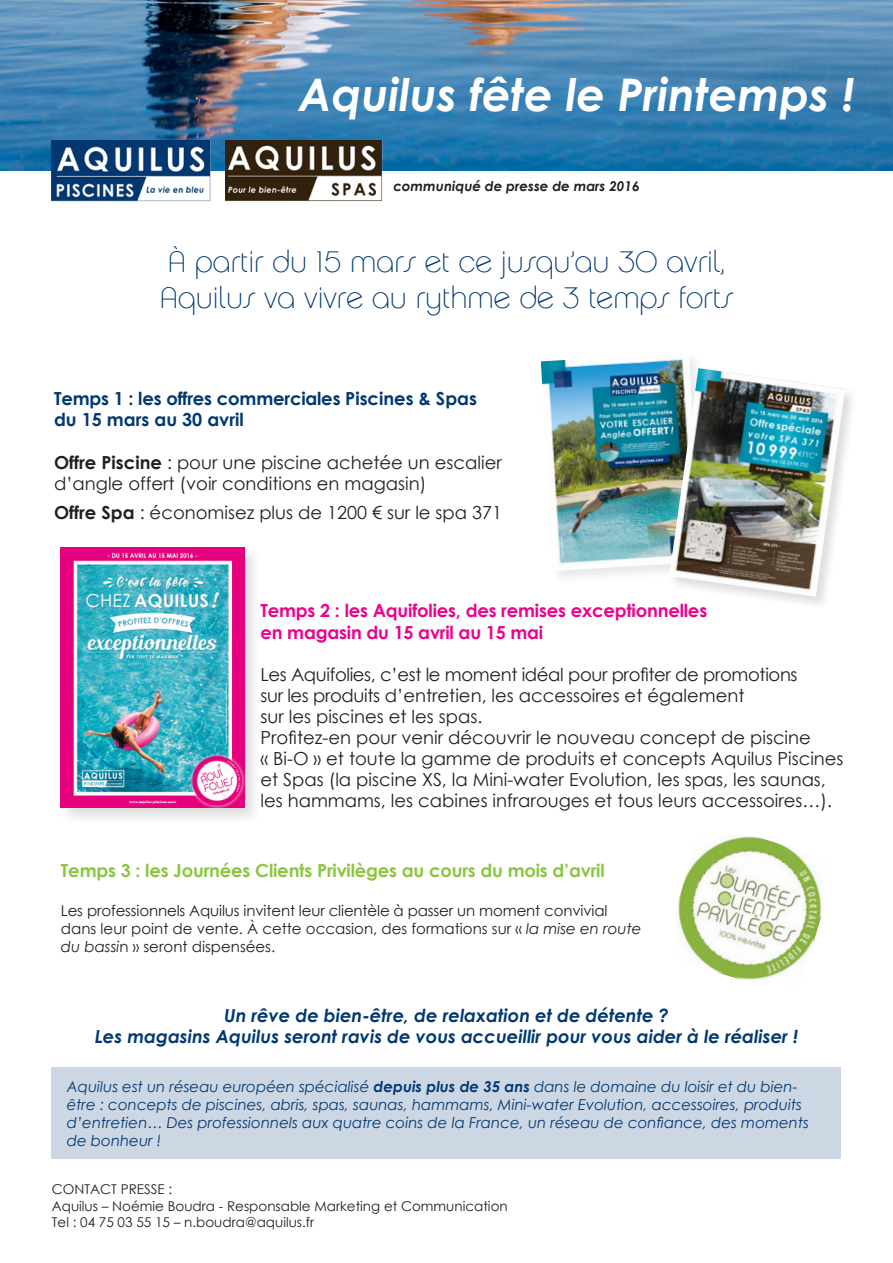
<style>
.page{position:relative;width:893px;height:1263px;background:#fff}
.page>*{position:absolute;margin:0;border:0;box-sizing:border-box;transform-origin:0 0}
.t1{font:italic 700 45px "Century Gothic";color:#fff}
.t2{font:30px/36px "Chalet Paris Nineteen Seventy";color:#013874}
.t3{font:18px/21px "Century Gothic";color:#231f20}
.t4{font:18px/21px "Century Gothic";letter-spacing:-.02em;color:#231f20}
.t5{font:italic 700 18px "Century Gothic";color:#013874}
.t6{font:700 18px/21.6px "Century Gothic";letter-spacing:-.01em;color:#ed028c}
.t7{font:700 18px/21px "Century Gothic";letter-spacing:-.01em;color:#013874}
.t8{font:700 18px "Century Gothic";letter-spacing:-.01em;color:#8bc63e}
.t9{font:italic 15px/18px "Century Gothic";color:#013874}
.t10{font:15px/18px "Century Gothic";letter-spacing:-.01em;color:#231f20}
.t11{font:13.5px/16.5px "Century Gothic";color:#231f20}
.t12{font:italic 700 13.5px "Century Gothic";color:#231f20}
.s1{font-weight:700}
.s2{font-style:italic}
</style>
<div class="page">
<img style="left:0;top:0;width:893px;height:171px">
<div style="left:539px;top:351px;width:176px;height:234px;background:#231f20;opacity:.1"></div>
<img style="left:541px;top:352px;width:160px;height:219px">
<div style="left:667px;top:366px;width:192px;height:244px;background:#231f20;opacity:.15"></div>
<img style="left:669px;top:368px;width:176px;height:229px">
<div style="left:58px;top:545px;width:204px;height:281px;background:#231f20;opacity:.15"></div>
<img style="left:61px;top:548px;width:183px;height:260px">
<img style="left:677px;top:835px;width:145px;height:145px">
<div style="left:52px;top:1067px;width:789px;height:91px;background:#cdd7e3"></div>
<img style="left:52px;top:140px;width:158px;height:61px">
<img style="left:225px;top:140px;width:157px;height:61px">
<p class="t1" style="left:298px;top:61px;width:558px">Aquilus fête le Printemps !</p>
<p class="t12" style="left:393px;top:176px;width:248px">communiqué de presse de mars 2016</p>
<p class="t2" style="left:160px;top:244px;width:575px">À partir du 15 mars et ce jusqu’au 30 avril,<br>Aquilus va vivre au rythme de 3 temps forts</p>
<p class="t7" style="left:54px;top:387px;width:424px">Temps 1 : les offres commerciales Piscines &amp; Spas du 15 mars au 30 avril</p>
<p class="t3" style="left:54px;top:451px;width:449px"><span class="s1">Offre Piscine</span> : pour une piscine achetée un escalier d’angle offert (voir conditions en magasin)</p>
<p class="t3" style="left:54px;top:502px;width:450px"><span class="s1">Offre Spa</span> : économisez plus de 1200 € sur le spa 371</p>
<p class="t6" style="left:260px;top:599px;width:448px">Temps 2 : les Aquifolies, des remises exceptionnelles en magasin du 15 avril au 15 mai</p>
<p class="t4" style="left:260px;top:663px;width:539px">Les Aquifolies, c’est le moment idéal pour profiter de promotions sur les produits d’entretien, les accessoires et également<br>sur les piscines et les spas.</p>
<p class="t3" style="left:260px;top:726px;width:585px">Profitez-en pour venir découvrir le nouveau concept de piscine<br>« Bi-O » et toute la gamme de produits et concepts Aquilus Piscines et Spas (la piscine XS, la Mini-water Evolution, les spas, les saunas, les hammams, les cabines infrarouges et tous leurs accessoires…).</p>
<p class="t8" style="left:61px;top:856px;width:545px">Temps 3 : les Journées Clients Privilèges au cours du mois d’avril</p>
<p class="t10" style="left:61px;top:901px;width:582px">Les professionnels Aquilus invitent leur clientèle à passer un moment convivial dans leur point de vente. À cette occasion, des formations sur « <span class="s2">la mise en route du bassi</span>n » seront dispensées.</p>
<p class="t5" style="left:224px;top:1001px;width:446px">Un rêve de bien-être, de relaxation et de détente ?</p>
<p class="t5" style="left:95px;top:1023px;width:705px">Les magasins Aquilus seront ravis de vous accueillir pour vous aider à le réaliser !</p>
<p class="t9" style="left:67px;top:1077px;width:744px">Aquilus est un réseau européen spécialisé <span class="s1">depuis plus de 35 ans</span> dans le domaine du loisir et du bien&shy;être : concepts de piscines, abris, spas, saunas, hammams, Mini-water Evolution, accessoires, produits d’entretien… Des professionnels aux quatre coins de la France, un réseau de confiance, des moments de bonheur !</p>
<p class="t11" style="left:52px;top:1181px;width:457px">CONTACT PRESSE :<br>Aquilus – Noémie Boudra - Responsable Marketing et Communication<br>Tel : 04 75 03 55 15 – n.boudra@aquilus.fr</p>
</div>
